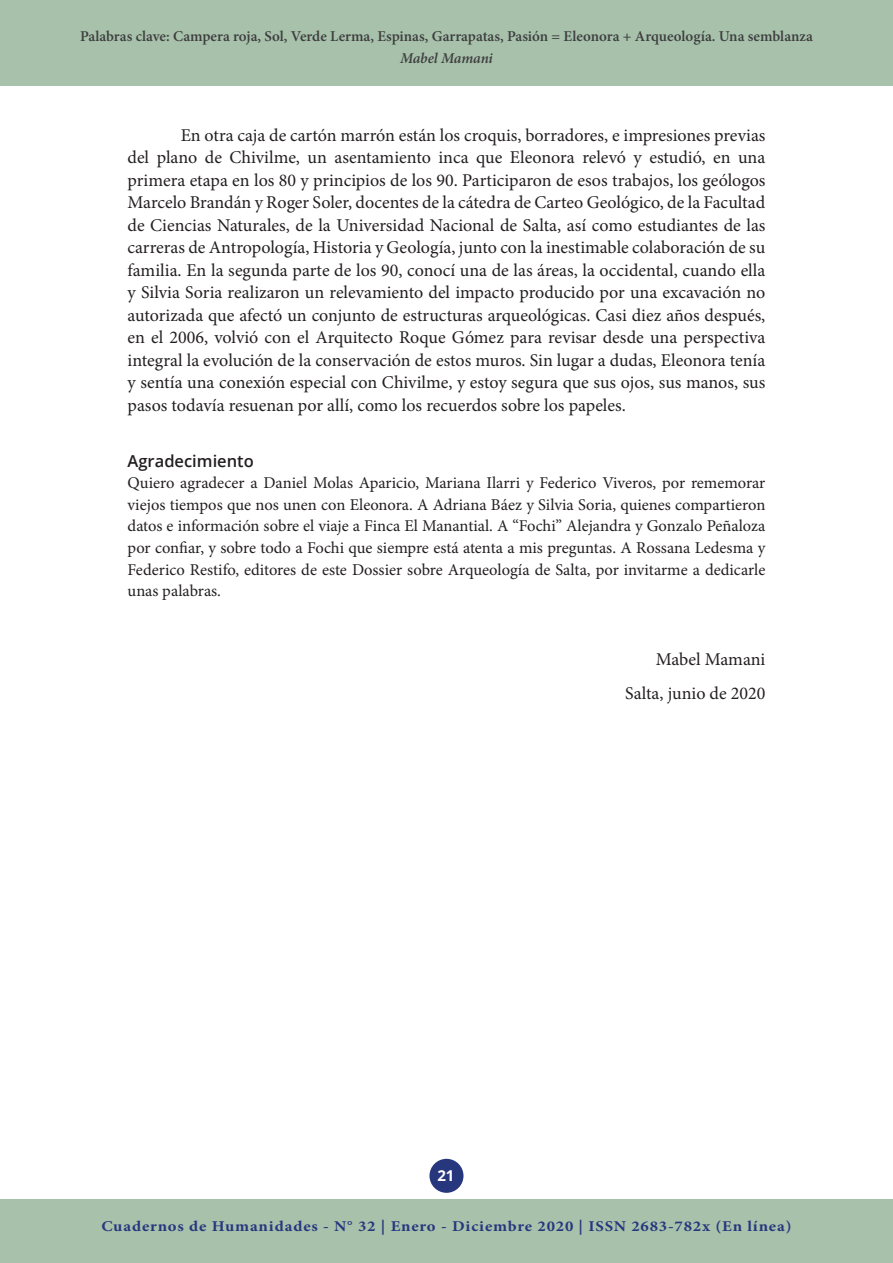
<style>
.page{position:relative;width:893px;height:1263px;background:#fff}
.page>*{position:absolute;margin:0;border:0;box-sizing:border-box;transform-origin:0 0}
.t1{font:18px/22.5px "Minion Pro";color:#231f20;text-align:justify}
.t2{font:16.5px/21.6px "Minion Pro";color:#231f20;text-align:justify}
.t3{font:600 16.5px "Open Sans";color:#231f20}
.t4{font:600 15px "Minion Pro";color:#3e3e3f}
.t5{font:700 15px "Minion Pro";letter-spacing:.05em;color:#27377e;scale:1.11 1}
.t6{font:italic 600 15px "Minion Pro";letter-spacing:-.015em;color:#3e3e3f}
.t7{font:700 15px "Open Sans";color:#fff}
</style>
<div class="page">
<div style="left:429px;top:1159px;width:34px;height:34px;background:#27377e;border-radius:50%"></div>
<div style="left:0;top:0;width:893px;height:85px;background:#a7c1ab"></div>
<div style="left:0;top:1199px;width:893px;height:64px;background:#a7c1ab"></div>
<p class="t4" style="left:80px;top:26px;width:734px">Palabras clave: Campera roja, Sol, Verde Lerma, Espinas, Garrapatas, Pasión = Eleonora + Arqueología. Una semblanza</p>
<p class="t6" style="left:400px;top:48px;width:94px">Mabel Mamani</p>
<p class="t1" style="left:128px;top:124px;width:639px;text-indent:53px">En otra caja de cartón marrón están los croquis, borradores, e impresiones previas del plano de Chivilme, un asentamiento inca que Eleonora relevó y estudió, en una primera etapa en los 80 y principios de los 90. Participaron de esos trabajos, los geólogos Marcelo Brandán y Roger Soler, docentes de la cátedra de Carteo Geológico, de la Facultad de Ciencias Naturales, de la Universidad Nacional de Salta, así como estudiantes de las carreras de Antropología, Historia y Geología, junto con la inestimable colaboración de su familia. En la segunda parte de los 90, conocí una de las áreas, la occidental, cuando ella y Silvia Soria realizaron un relevamiento del impacto producido por una excavación no autorizada que afectó un conjunto de estructuras arqueológicas. Casi diez años después, en el 2006, volvió con el Arquitecto Roque Gómez para revisar desde una perspectiva integral la evolución de la conservación de estos muros. Sin lugar a dudas, Eleonora tenía y sentía una conexión especial con Chivilme, y estoy segura que sus ojos, sus manos, sus pasos todavía resuenan por allí, como los recuerdos sobre los papeles.</p>
<p class="t3" style="left:128px;top:449px;width:128px">Agradecimiento</p>
<p class="t2" style="left:128px;top:472px;width:639px">Quiero agradecer a Daniel Molas Aparicio, Mariana Ilarri y Federico Viveros, por rememorar viejos tiempos que nos unen con Eleonora. A Adriana Báez y Silvia Soria, quienes compartieron datos e información sobre el viaje a Finca El Manantial. A “Fochi” Alejandra y Gonzalo Peñaloza por confiar, y sobre todo a Fochi que siempre está atenta a mis preguntas. A Rossana Ledesma y Federico Restifo, editores de este Dossier sobre Arqueología de Salta, por invitarme a dedicarle unas palabras.</p>
<p class="t1" style="left:656px;top:648px;width:111px">Mabel Mamani</p>
<p class="t1" style="left:625px;top:682px;width:142px">Salta, junio de 2020</p>
<p class="t7" style="left:437px;top:1165px;width:19px">21</p>
<p class="t5" style="left:101px;top:1216px;width:623px">Cuadernos de Humanidades - N° 32 | Enero - Diciembre 2020 | ISSN 2683-782x (En línea)</p>
</div>
